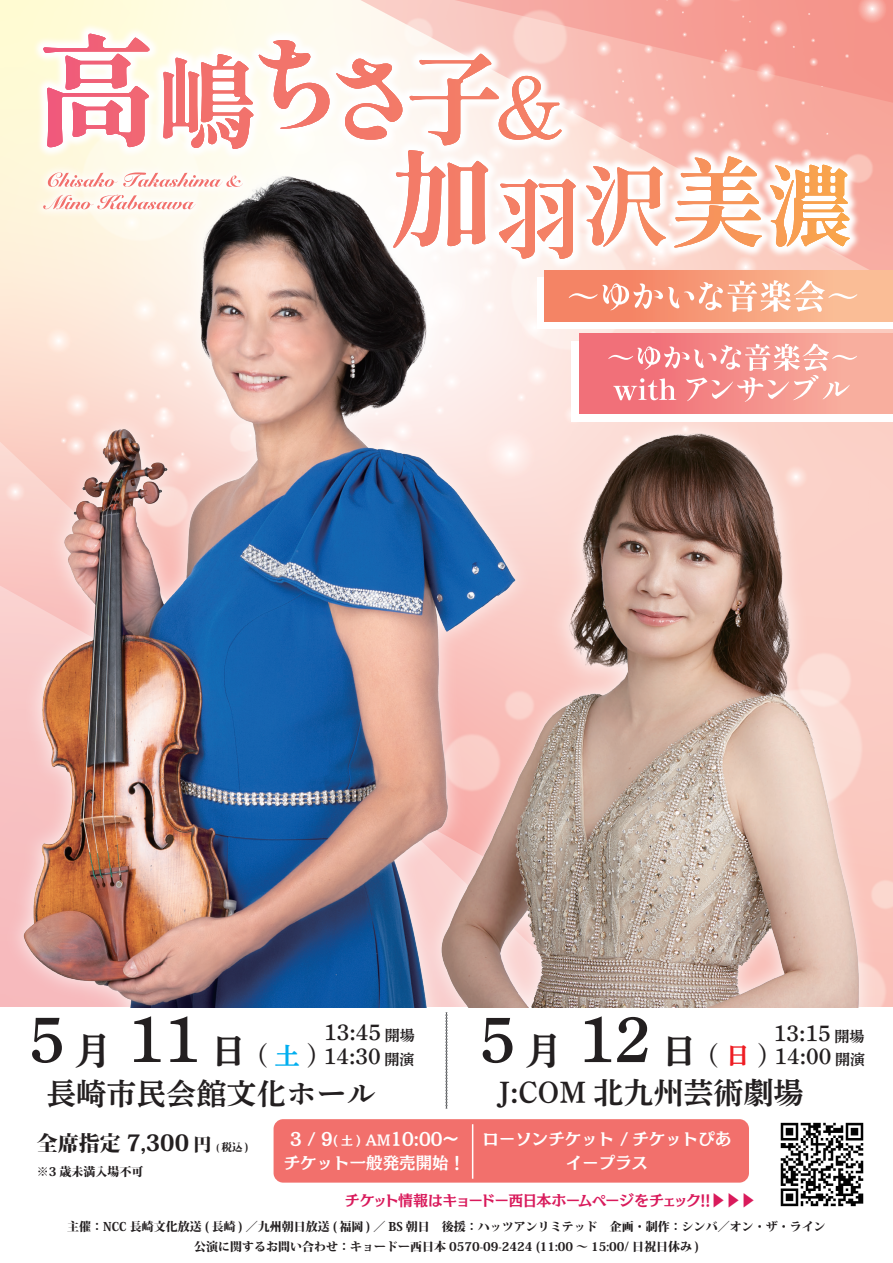
<style>
.page{position:relative;width:893px;height:1263px;background:#fff}
.page>*{position:absolute;margin:0;border:0;box-sizing:border-box;transform-origin:0 0}
.t1{font:30px "DNP Shuei Y Min Std B";color:#231f20}
.t2{font:22.5px "DNP Shuei Y Min Std B";color:#231f20}
.t3{font:800 22.5px "Koz Min Pro";color:#231f20}
.t4{font:16.5px/24px "Mode Min A Large Pro N B";color:#fff;text-align:center}
.t5{font:15px "Mode Min A Large Pro N B";letter-spacing:-.07em;color:#d91a5b}
.t6{font:800 12px/19.5px "Koz Min Pro";color:#231f20;text-align:center}
.s1{font-size:64.5px}
.s2{font-size:37.5px}
.s3{font-size:25.5px}
.s4{font-size:25.5px;color:#00aeef}
.s5{font-size:15px}
.s6{font-size:25.5px;color:#ee1d23}
.s7{font-size:21px}
.s8{font-size:18px}
.s9{font-size:9px}
.s10{font-size:10.5px}
.s11{font-size:12px}
.s12{font-size:13.5px}
</style>
<div class="page">
<img style="left:640px;top:530px;width:253px;height:478px">
<img style="left:0;top:530px;width:640px;height:478px">
<svg style="left:0;top:0;width:893px;height:530px"></svg>
<svg style="left:445px;top:1012px;width:3px;height:97px"></svg>
<div style="left:274px;top:1119px;width:475px;height:63px;background:#f2706c;border-radius:10px"></div>
<hr style="left:472px;top:1124px;width:1px;height:55px;background:#fff">
<img style="left:780px;top:1122px;width:84px;height:85px">
<h2 class="t2" style="left:29px;top:1040px;width:387px"><span class="s1">5</span><span class="s2">月</span> <span class="s1">11</span><span class="s2">日</span> <span class="s3">(</span><span class="s4">土</span><span class="s3">)</span> 14:30<span class="s5">開演</span></h2>
<h2 class="t2" style="left:479px;top:1040px;width:387px"><span class="s1">5</span><span class="s2">月</span> <span class="s1">12</span><span class="s2">日</span> <span class="s3">(</span><span class="s6">日</span><span class="s3">)</span> 14:00<span class="s5">開演</span></h2>
<h2 class="t2" style="left:324px;top:1016px;width:92px">13:45 <span class="s5">開場</span></h2>
<h2 class="t2" style="left:774px;top:1017px;width:92px">13:15 <span class="s5">開場</span></h2>
<h1 class="t1" style="left:46px;top:1072px;width:332px">長崎市民会館文化ホール</h1>
<h1 class="t1" style="left:498px;top:1071px;width:307px">J:COM 北九州芸術劇場</h1>
<h2 class="t3" style="left:37px;top:1126px;width:213px"><span class="s7">全席指定</span> 7,300 <span class="s8">円</span> <span class="s9">(</span> <span class="s10">税込 )</span></h2>
<p class="t6" style="left:37px;top:1161px;width:108px">※3 歳未満入場不可</p>
<h3 class="t4" style="left:284px;top:1125px;width:183px">3 / 9<span class="s11">( 土 )</span> <span class="s12">AM</span>10:00～チケット一般発売開始！</h3>
<h3 class="t4" style="left:482px;top:1125px;width:250px">ローソンチケット / チケットぴあイープラス</h3>
<p class="t5" style="left:345px;top:1187px;width:412px">チケット情報はキョードー西日本ホームページをチェック!!▶▶▶</p>
<p class="t6" style="left:67px;top:1216px;width:760px">主催：NCC 長崎文化放送 ( 長崎 ) ／九州朝日放送 ( 福岡 ) ／ BS 朝日　後援：ハッツアンリミテッド　企画・制作：シンバ／オン・ザ・ライン公演に関するお問い合わせ：キョードー西日本 0570-09-2424 (11:00 ～ 15:00/ 日祝日休み )</p>
</div>
